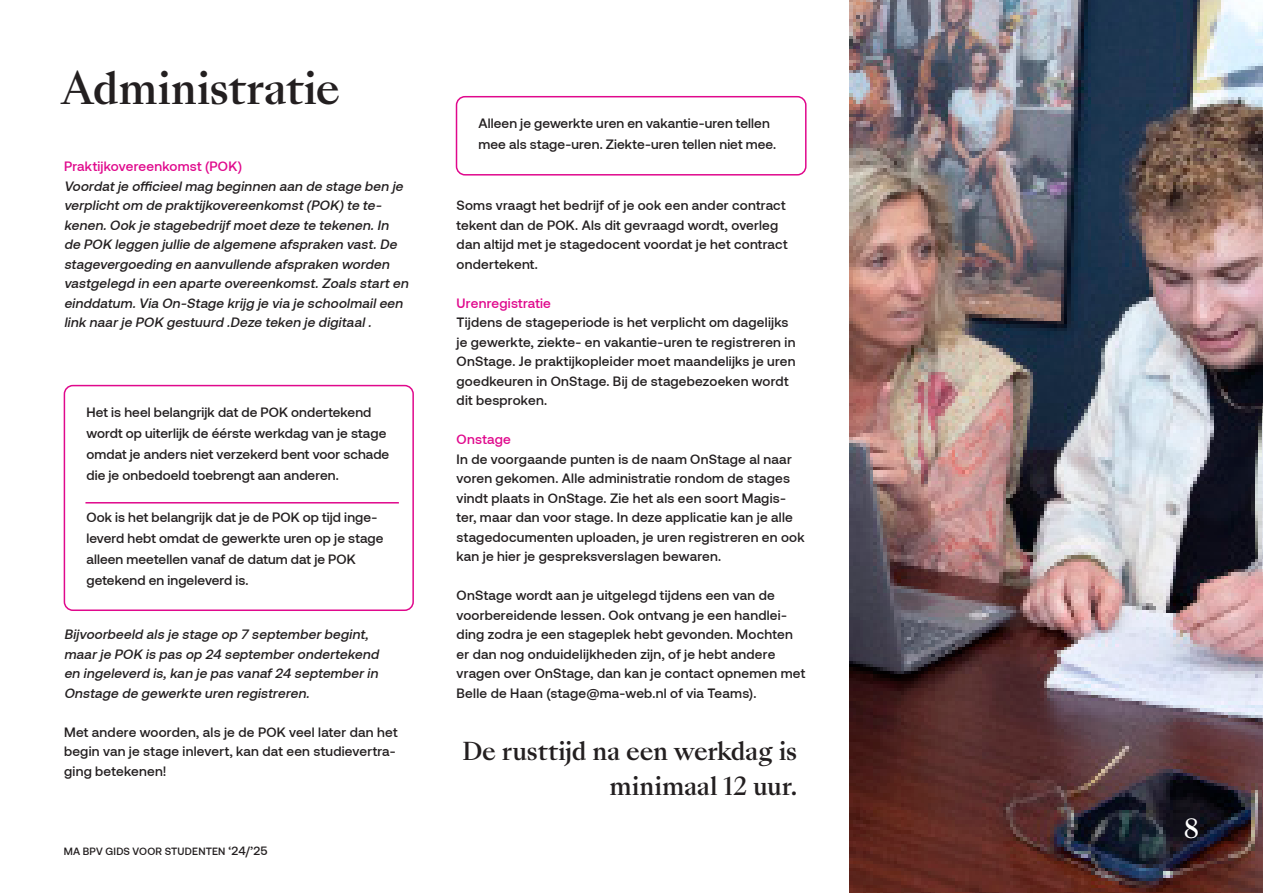
<style>
.page{position:relative;width:1263px;height:893px;background:#fff}
.page>*{position:absolute;margin:0;border:0;box-sizing:border-box;transform-origin:0 0}
.t1{font:500 42px "Sang Bleu Kingdom";letter-spacing:-.01em;color:#231f20}
.t2{font:500 25.5px "Sang Bleu Kingdom";color:#fff}
.t3{font:500 24px/34.5px "Sang Bleu Kingdom";letter-spacing:-.015em;color:#231f20;text-align:right}
.t4{font:500 13.5px/19.5px "Aeonik";letter-spacing:.015em;color:#231f20}
.t5{font:italic 500 13.5px/19.5px "Aeonik";letter-spacing:.015em;color:#231f20}
.t6{font:500 13.5px "Aeonik";letter-spacing:.015em;color:#e0088c}
.t7{font:500 10.5px "Aeonik";letter-spacing:.02em;color:#231f20}
.s1{font-size:12px}
</style>
<div class="page">
<img style="left:849px;top:0;width:414px;height:893px">
<div style="left:456px;top:96px;width:350px;height:80px;border:2px solid #e0088c;border-radius:9px"></div>
<div style="left:64px;top:385px;width:350px;height:226px;border:2px solid #e0088c;border-radius:9px"></div>
<hr style="left:85px;top:502px;width:314px;height:1px;background:#e0088c">
<p class="t1" style="left:62px;top:59px;width:280px">Administratie</p>
<p class="t6" style="left:64px;top:159px;width:180px">Praktijkovereenkomst (POK)</p>
<p class="t5" style="left:64px;top:176px;width:348px">Voordatje officieelmag beginnen aan de stage ben je verplichtom de praktijkovereenkomst(POK) te te&shy;kenen.Ook je stagebedrijfmoetdeze te tekenen.In de POK leggen jullie de algemene afspraken vast.De stagevergoeding en aanvullende afspraken worden vastgelegd in een aparte overeenkomst.Zoals starten einddatum.Via On-Stage krijg je via je schoolmaileen link naarje POK gestuurd .Deze teken je digitaal.</p>
<p class="t4" style="left:86px;top:402px;width:304px;line-height:21px">Het is heel belangrijk dat de POK ondertekend wordt op uiterlijk de éérste werkdag van je stage omdat je anders niet verzekerd bent voor schade die je onbedoeld toebrengt aan anderen.</p>
<p class="t4" style="left:86px;top:507px;width:298px;line-height:21px">Ook is het belangrijk dat je de POK op tijd inge&shy;leverd hebt omdat de gewerkte uren op je stage alleen meetellen vanaf de datum dat je POK getekend en ingeleverd is.</p>
<p class="t5" style="left:64px;top:624px;width:319px">Bijvoorbeeld als je stage op 7 septemberbegint, maarje POK is pas op 24 septemberondertekend en ingeleverd is,kan je pas vanaf24 septemberin Onstage de gewerkte uren registreren.</p>
<p class="t4" style="left:64px;top:722px;width:335px">Met andere woorden, als je de POK veel later dan het begin van je stage inlevert, kan dat een studievertra&shy;ging betekenen!</p>
<p class="t7" style="left:64px;top:845px;width:205px">MA BPV GIDS VOOR STUDENTEN <span class="s1">‘24/’25</span></p>
<p class="t4" style="left:478px;top:113px;width:299px;line-height:21px">Alleen je gewerkte uren en vakantie-uren tellen mee als stage-uren. Ziekte-uren tellen niet mee.</p>
<p class="t4" style="left:457px;top:195px;width:332px">Soms vraagt het bedrijf of je ook een ander contract tekent dan de POK. Als dit gevraagd wordt, overleg dan altijd met je stagedocent voordat je het contract ondertekent.</p>
<p class="t6" style="left:457px;top:295px;width:96px">Urenregistratie</p>
<p class="t4" style="left:457px;top:312px;width:340px">Tijdens de stageperiode is het verplicht om dagelijks je gewerkte, ziekte- en vakantie-uren te registreren in OnStage. Je praktijkopleider moet maandelijks je uren goedkeuren in OnStage. Bij de stagebezoeken wordt dit besproken.</p>
<p class="t6" style="left:457px;top:432px;width:56px">Onstage</p>
<p class="t4" style="left:457px;top:449px;width:349px">In de voorgaande punten is de naam OnStage al naar voren gekomen. Alle administratie rondom de stages vindt plaats in OnStage. Zie het als een soort Magis&shy;ter, maar dan voor stage. In deze applicatie kan je alle stagedocumenten uploaden, je uren registreren en ook kan je hier je gespreksverslagen bewaren.</p>
<p class="t4" style="left:457px;top:585px;width:350px">OnStage wordt aan je uitgelegd tijdens een van de voorbereidende lessen. Ook ontvang je een handlei&shy;ding zodra je een stageplek hebt gevonden. Mochten er dan nog onduidelijkheden zijn, of je hebt andere vragen over OnStage, dan kan je contact opnemen met Belle de Haan (stage@ma-web.nl of via Teams).</p>
<p class="t3" style="left:462px;top:735px;width:337px">De rusttijd na een werkdag is minimaal 12 uur.</p>
<p class="t2" style="left:1184px;top:810px;width:17px">8</p>
</div>
